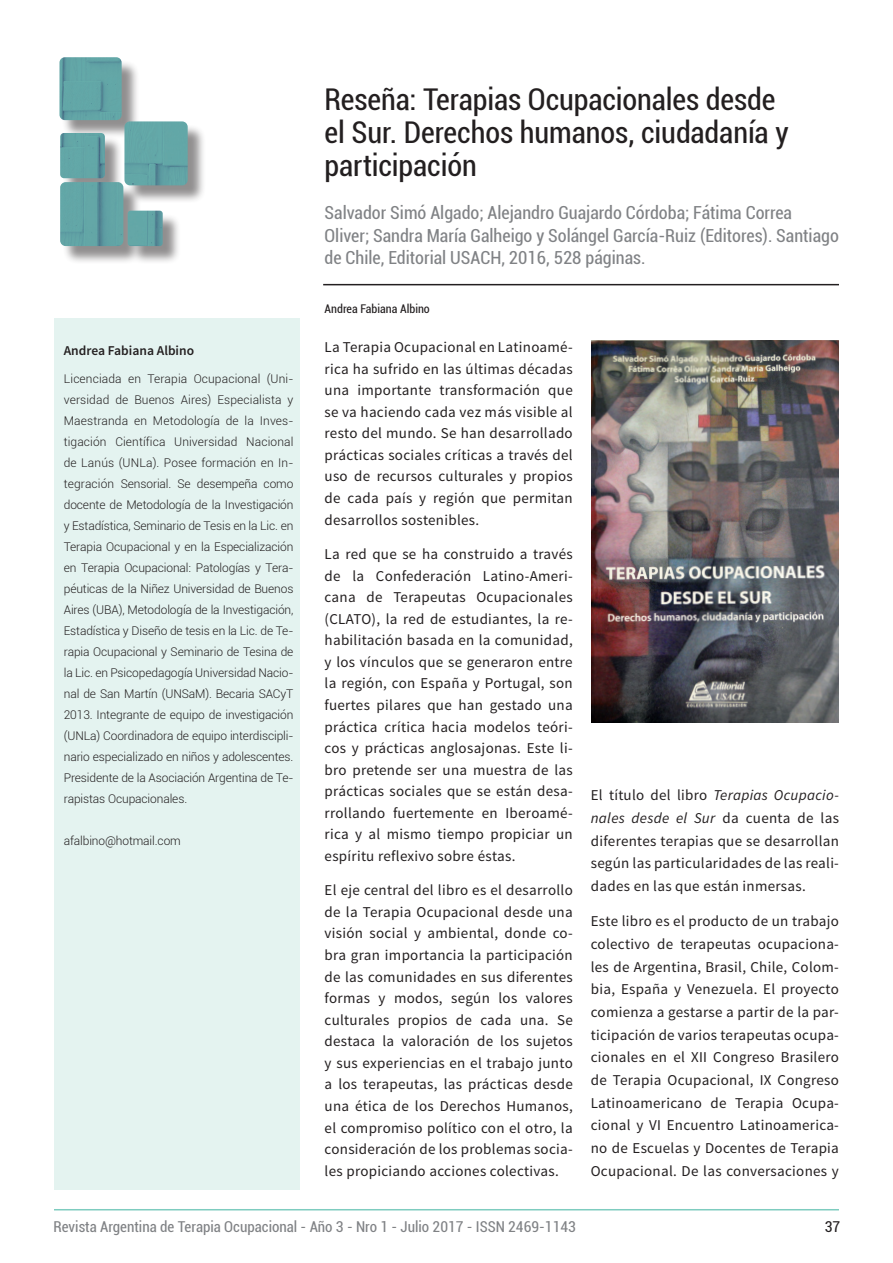
<style>
.page{position:relative;width:893px;height:1263px;background:#fff}
.page>*{position:absolute;margin:0;border:0;box-sizing:border-box;transform-origin:0 0}
.APERTURA{font:condensed 30px/33px "Roboto";letter-spacing:-.005em;color:#231f20}
.Bajada_Apertura_Ingl{font:condensed 18px/22.5px "Roboto";color:#808285}
.TXT{font:15px/21.6px "Source Sans Pro";letter-spacing:.02em;color:#231f20;text-align:justify}
.t1{font:condensed 15px "Roboto";color:#808285}
.t2{font:condensed 15px "Roboto";color:#231f20}
.t3{font:600 13.5px "Source Sans Pro";color:#231f20}
.DESTAC_Txt{font:300 12px/21px "Roboto";letter-spacing:-.01em;color:#231f20;text-align:justify}
.Bajada_Apertura_Ingl-2{font:condensed 12px "Roboto";color:#231f20}
.s1{font-style:italic}
</style>
<div class="page">
<div style="left:54px;top:318px;width:245px;height:872px;background:#e4f3f0"></div>
<hr style="left:54px;top:1209px;width:785px;height:1px;background:#7eccbf">
<div style="left:62px;top:59px;width:144px;height:206px;background:#231f20;opacity:.5"></div>
<img style="left:59px;top:57px;width:129px;height:189px">
<hr style="left:323px;top:284px;width:516px;height:1px;background:#231f20">
<img style="left:591px;top:341px;width:248px;height:382px">
<p class="t3" style="left:64px;top:342px;width:132px">Andrea Fabiana Albino</p>
<p class="DESTAC_Txt" style="left:64px;top:368px;width:231px">Licenciada en Terapia Ocupacional (Uni&shy;versidad de Buenos Aires) Especialista y Maestranda en Metodología de la Inves&shy;tigación Científica Universidad Nacional de Lanús (UNLa). Posee formación en In&shy;tegración Sensorial. Se desempeña como docente de Metodología de la Investigación y Estadística, Seminario de Tesis en la Lic. en Terapia Ocupacional y en la Especialización en Terapia Ocupacional: Patologías y Tera&shy;péuticas de la Niñez Universidad de Buenos Aires (UBA), Metodología de la Investigación, Estadística y Diseño de tesis en la Lic. de Te&shy;rapia Ocupacional y Seminario de Tesina de la Lic. en Psicopedagogía Universidad Nacio&shy;nal de San Martín (UNSaM). Becaria SACyT 2013. Integrante de equipo de investigación (UNLa) Coordinadora de equipo interdiscipli&shy;nario especializado en niños y adolescentes.<br>Presidente de la Asociación Argentina de Te&shy;rapistas Ocupacionales.</p>
<p class="DESTAC_Txt" style="left:64px;top:830px;width:119px">afalbino@hotmail.com</p>
<p class="APERTURA" style="left:325px;top:81px;width:465px">Reseña: Terapias Ocupacionales desde el Sur. Derechos humanos, ciudadanía y participación</p>
<p class="Bajada_Apertura_Ingl" style="left:325px;top:201px;width:516px">Salvador Simó Algado; Alejandro Guajardo Córdoba; Fátima Correa<br>Oliver; Sandra María Galheigo y Solángel García-Ruiz (Editores). Santiago de Chile, Editorial USACH, 2016, 528 páginas.</p>
<p class="Bajada_Apertura_Ingl-2" style="left:325px;top:300px;width:107px">Andrea Fabiana Albino</p>
<p class="TXT" style="left:325px;top:337px;width:250px">La Terapia Ocupacional en Latinoamé&shy;rica ha sufrido en las últimas décadas una importante transformación que se va haciendo cada vez más visible al resto del mundo. Se han desarrollado prácticas sociales críticas a través del uso de recursos culturales y propios de cada país y región que permitan desarrollos sostenibles.</p>
<p class="TXT" style="left:325px;top:543px;width:250px">La red que se ha construido a través de la Confederación Latino-Ameri&shy;cana de Terapeutas Ocupacionales (CLATO), la red de estudiantes, la re&shy;habilitación basada en la comunidad, y los vínculos que se generaron entre la región, con España y Portugal, son fuertes pilares que han gestado una práctica crítica hacia modelos teóri&shy;cos y prácticas anglosajonas. Este li&shy;bro pretende ser una muestra de las prácticas sociales que se están desa&shy;rrollando fuertemente en Iberoamé&shy;rica y al mismo tiempo propiciar un espíritu reflexivo sobre éstas.</p>
<p class="TXT" style="left:325px;top:880px;width:250px">El eje central del libro es el desarrollo de la Terapia Ocupacional desde una visión social y ambiental, donde co&shy;bra gran importancia la participación de las comunidades en sus diferentes formas y modos, según los valores culturales propios de cada una. Se destaca la valoración de los sujetos y sus experiencias en el trabajo junto a los terapeutas, las prácticas desde una ética de los Derechos Humanos, el compromiso político con el otro, la consideración de los problemas socia&shy;les propiciando acciones colectivas.</p>
<p class="TXT" style="left:591px;top:784px;width:250px;line-height:22.6px">El título del libro <span class="s1">Terapias Ocupacio&shy;nales desde el Sur</span> da cuenta de las diferentes terapias que se desarrollan según las particularidades de las reali&shy;dades en las que están inmersas.</p>
<p class="TXT" style="left:591px;top:910px;width:250px;line-height:22.6px">Este libro es el producto de un trabajo colectivo de terapeutas ocupaciona&shy;les de Argentina, Brasil, Chile, Colom&shy;bia, España y Venezuela. El proyecto comienza a gestarse a partir de la par&shy;ticipación de varios terapeutas ocupa&shy;cionales en el XII Congreso Brasilero de Terapia Ocupacional, IX Congreso Latinoamericano de Terapia Ocupa&shy;cional y VI Encuentro Latinoamerica&shy;no de Escuelas y Docentes de Terapia Ocupacional. De las conversaciones y</p>
<p class="t1" style="left:54px;top:1216px;width:524px">Revista Argentina de Terapia Ocupacional - Año 3 - Nro 1 - Julio 2017 - ISSN 2469-1143</p>
<p class="t2" style="left:825px;top:1216px;width:17px">37</p>
</div>
